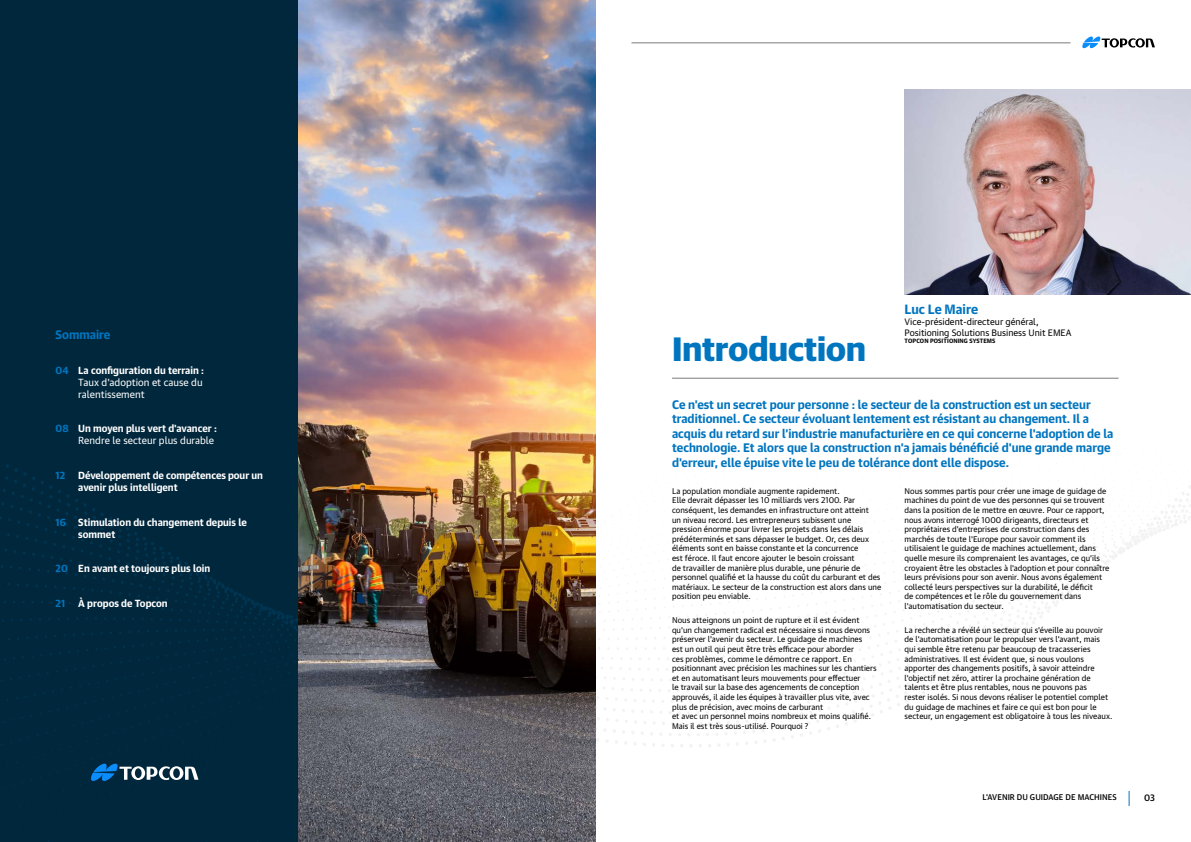
<style>
.page{position:relative;width:1191px;height:842px;background:#fff}
.page>*{position:absolute;margin:0;border:0;box-sizing:border-box;transform-origin:0 0}
.t1{font:700 34px "Guardian Sans LC";color:#0075bf}
.t2{font:700 13px "Guardian Text Sans LC";color:#0075bf}
.t3{font:700 12px/14.4px "Guardian Text Sans LC";color:#0075bf}
.t4{font:700 10px/12px "Guardian Text Sans LC";color:#fff}
.t5{font:10px/12px "Guardian Text Sans LC";color:#fff}
.t6{font:700 10px "Guardian Text Sans LC";color:#0075bf}
.t7{font:9px/10.8px "Guardian Text Sans LC";color:#000}
.t8{font:500 9px "Guardian Text Sans LC";color:#000}
.t9{font:8px/9.6px "Guardian Text Sans LC";color:#000}
.t10{font:500 8px "Guardian Text Sans LC";color:#000}
.t11{font:700 6px "Guardian Text Sans LC";letter-spacing:.015em;color:#000}
.s1{font-weight:700;color:#0075bf}
.s2{font-weight:700}
.s3{color:#0075bf}
</style>
<div class="page">
<svg style="left:1082px;top:36px;width:73px;height:12px"></svg>
<hr style="left:631px;top:43px;width:439px;height:1px;background:#7c7b7b">
<img style="left:298px;top:0;width:297px;height:60px">
<div style="left:0;top:0;width:298px;height:842px;background:#00273c"></div>
<img style="left:0;top:60px;width:1191px;height:782px">
<svg style="left:91px;top:763px;width:107px;height:18px"></svg>
<hr style="left:672px;top:378px;width:446px;height:1px;background:#7c7b7b">
<img style="left:904px;top:89px;width:287px;height:205px">
<h3 class="t3" style="left:56px;top:326px;width:56px">Sommaire</h3>
<p class="t5" style="left:78px;top:363px;width:127px;text-indent:-23px"><span class="s1">04</span> <span class="s2">La configuration du terrain :<br></span>Taux d'adoption et cause du ralentissement</p>
<p class="t5" style="left:56px;top:422px;width:163px;text-align:right"><span class="s1">08</span> <span class="s2">Un moyen plus vert d'avancer :<br></span>Rendre le secteur plus durable</p>
<p class="t6" style="left:56px;top:467px;width:11px">12</p>
<p class="t4" style="left:78px;top:468px;width:186px">Développement de compétences pour un avenir plus intelligent</p>
<p class="t4" style="left:78px;top:515px;width:170px;text-indent:-23px"><span class="s3">16</span> Stimulation du changement depuis le sommet</p>
<p class="t4" style="left:56px;top:562px;width:156px"><span class="s3">20</span> En avant et toujours plus loin</p>
<p class="t6" style="left:56px;top:595px;width:11px">21</p>
<p class="t4" style="left:78px;top:596px;width:91px">À propos de Topcon</p>
<h1 class="t1" style="left:672px;top:324px;width:195px">Introduction</h1>
<h2 class="t2" style="left:904px;top:299px;width:75px">Luc Le Maire</h2>
<p class="t7" style="left:904px;top:315px;width:168px">Vice-président-directeur général,<br>Positioning Solutions Business Unit EMEA</p>
<p class="t11" style="left:904px;top:336px;width:92px">TOPCON POSITIONING SYSTEMS</p>
<p class="t3" style="left:672px;top:396px;width:442px">Ce n'est un secret pour personne : le secteur de la construction est un secteur traditionnel. Ce secteur évoluant lentement est résistant au changement. Il a acquis du retard sur l’industrie manufacturière en ce qui concerne l'adoption de la technologie. Et alors que la construction n'a jamais bénéficié d'une grande marge d'erreur, elle épuise vite le peu de tolérance dont elle dispose.</p>
<p class="t9" style="left:672px;top:485px;width:211px">La population mondiale augmente rapidement.<br>Elle devrait dépasser les 10 milliards vers 2100. Par conséquent, les demandes en infrastructure ont atteint<br>un niveau record. Les entrepreneurs subissent une pression énorme pour livrer les projets dans les délais prédéterminés et sans dépasser le budget. Or, ces deux éléments sont en baisse constante et la concurrence<br>est féroce. Il faut encore ajouter le besoin croissant<br>de travailler de manière plus durable, une pénurie de personnel qualifié et la hausse du coût du carburant et des matériaux. Le secteur de la construction est alors dans une position peu enviable.</p>
<p class="t9" style="left:672px;top:615px;width:206px">Nous atteignons un point de rupture et il est évident qu'un changement radical est nécessaire si nous devons préserver l'avenir du secteur. Le guidage de machines<br>est un outil qui peut être très efficace pour aborder<br>ces problèmes, comme le démontre ce rapport. En positionnant avec précision les machines sur les chantiers et en automatisant leurs mouvements pour effectuer<br>le travail sur la base des agencements de conception approuvés, il aide les équipes à travailler plus vite, avec plus de précision, avec moins de carburant<br>et avec un personnel moins nombreux et moins qualifié.<br>Mais il est très sous-utilisé. Pourquoi ?</p>
<p class="t9" style="left:904px;top:485px;width:206px">Nous sommes partis pour créer une image de guidage de machines du point de vue des personnes qui se trouvent dans la position de le mettre en œuvre. Pour ce rapport, nous avons interrogé 1000 dirigeants, directeurs et propriétaires d'entreprises de construction dans des marchés de toute l'Europe pour savoir comment ils utilisaient le guidage de machines actuellement, dans quelle mesure ils comprenaient les avantages, ce qu'ils croyaient être les obstacles à l'adoption et pour connaître leurs prévisions pour son avenir. Nous avons également collecté leurs perspectives sur la durabilité, le déficit<br>de compétences et le rôle du gouvernement dans l'automatisation du secteur.</p>
<p class="t9" style="left:904px;top:624px;width:209px">La recherche a révélé un secteur qui s'éveille au pouvoir de l'automatisation pour le propulser vers l'avant, mais qui semble être retenu par beaucoup de tracasseries administratives. Il est évident que, si nous voulons apporter des changements positifs, à savoir atteindre l'objectif net zéro, attirer la prochaine génération de talents et être plus rentables, nous ne pouvons pas<br>rester isolés. Si nous devons réaliser le potentiel complet du guidage de machines et faire ce qui est bon pour le secteur, un engagement est obligatoire à tous les niveaux.</p>
<p class="t10" style="left:982px;top:791px;width:136px">L'AVENIR DU GUIDAGE DE MACHINES</p>
<p class="t8" style="left:1144px;top:790px;width:12px">03</p>
</div>
